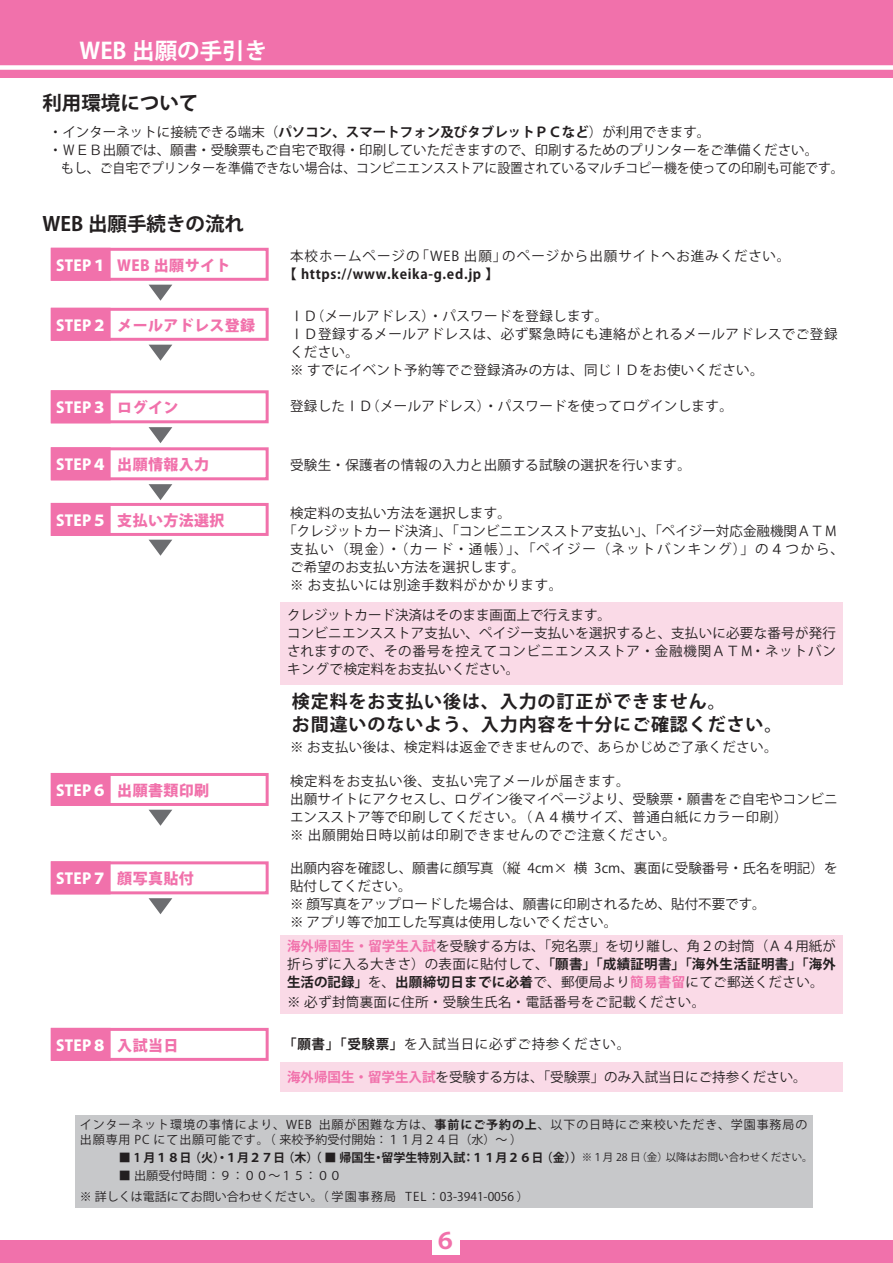
<style>
.page{position:relative;width:893px;height:1263px;background:#fff}
.page>*{position:absolute;margin:0;border:0;box-sizing:border-box;transform-origin:0 0}
.t1{font:700 22.5px "Koz Go Pr 6 N";color:#fff}
.t2{font:700 22.5px "Koz Go Pr 6 N";color:#f171ab}
.t3{font:700 19.5px "Koz Go Pr 6 N";color:#231f20}
.t4{font:700 18px/22.5px "Koz Go Pr 6 N";letter-spacing:.05em;color:#231f20}
.t5{font:800 15px "Koz Go Pr 6 N";letter-spacing:.025em;color:#f171ab}
.t6{font:800 15px "Koz Go Pr 6 N";letter-spacing:.025em;color:#fff}
.t7{font:13.5px/18px "Koz Go Pr 6 N";letter-spacing:.025em;color:#231f20}
.t8{font:13.5px/18px "Koz Go Pr 6 N";color:#231f20}
.t9{font:13.5px/18px "Koz Go Pr 6 N";letter-spacing:.05em;color:#231f20}
.t10{font:13.5px "Koz Go Pr 6 N";color:#231f20;scale:.95 1}
.t11{font:13.5px "Koz Go Pr 6 N";letter-spacing:.13em;color:#231f20}
.t12{font:13.5px "Koz Go Pr 6 N";letter-spacing:.075em;color:#231f20}
.t13{font:700 13.5px "Koz Go Pr 6 N";letter-spacing:.05em;color:#231f20}
.t14{font:12px/15px "Koz Go Pr 6 N";letter-spacing:.075em;color:#231f20}
.t15{font:700 12px "Koz Go Pr 6 N";color:#231f20}
.t16{font:12px/21px "Koz Go Pr 6 N";color:#231f20}
.s1{font-weight:700}
.s2{color:#fff}
.s3{color:#f171ab}
.s4{font-weight:700;color:#f171ab}
.s5{font-size:10.5px}
.s6{font-weight:400;font-size:10.5px}
</style>
<div class="page">
<div style="left:0;top:1241px;width:893px;height:22px;background:#f171ab"></div>
<div style="left:0;top:0;width:893px;height:78px;background:#f171ab"></div>
<div style="left:0;top:65px;width:893px;height:5px;background:#fff"></div>
<div style="left:432px;top:1230px;width:27px;height:24px;background:#fff"></div>
<div style="left:280px;top:602px;width:563px;height:82px;background:#fadae7"></div>
<div style="left:280px;top:935px;width:563px;height:79px;background:#fadae7"></div>
<div style="left:280px;top:1062px;width:563px;height:30px;background:#fadae7"></div>
<div style="left:51px;top:248px;width:218px;height:33px;border:3px solid #f171ab"></div>
<div style="left:51px;top:248px;width:60px;height:33px;background:#f171ab"></div>
<svg style="left:149px;top:285px;width:23px;height:16px"></svg>
<div style="left:51px;top:308px;width:218px;height:33px;border:3px solid #f171ab"></div>
<div style="left:51px;top:308px;width:60px;height:33px;background:#f171ab"></div>
<svg style="left:149px;top:345px;width:23px;height:16px"></svg>
<div style="left:51px;top:390px;width:218px;height:33px;border:3px solid #f171ab"></div>
<div style="left:51px;top:390px;width:60px;height:33px;background:#f171ab;border:3px solid #f171ab"></div>
<svg style="left:149px;top:427px;width:23px;height:16px"></svg>
<div style="left:51px;top:447px;width:218px;height:33px;border:3px solid #f171ab"></div>
<div style="left:51px;top:447px;width:60px;height:33px;background:#f171ab;border:3px solid #f171ab"></div>
<svg style="left:149px;top:484px;width:23px;height:16px"></svg>
<div style="left:51px;top:503px;width:218px;height:33px;border:3px solid #f171ab"></div>
<div style="left:51px;top:503px;width:60px;height:33px;background:#f171ab"></div>
<svg style="left:149px;top:540px;width:23px;height:16px"></svg>
<div style="left:51px;top:773px;width:218px;height:33px;border:3px solid #f171ab"></div>
<div style="left:51px;top:773px;width:60px;height:33px;background:#f171ab"></div>
<svg style="left:149px;top:810px;width:23px;height:16px"></svg>
<svg style="left:149px;top:898px;width:23px;height:16px"></svg>
<div style="left:51px;top:861px;width:218px;height:33px;border:3px solid #f171ab"></div>
<div style="left:51px;top:861px;width:60px;height:33px;background:#f171ab;border:3px solid #f171ab"></div>
<div style="left:51px;top:1028px;width:218px;height:33px;border:3px solid #f171ab"></div>
<div style="left:51px;top:1028px;width:60px;height:33px;background:#f171ab"></div>
<div style="left:75px;top:1115px;width:737px;height:92px;background:#c7c8ca"></div>
<h1 class="t1" style="left:80px;top:38px;width:189px">WEB 出願の手引き</h1>
<h2 class="t3" style="left:42px;top:92px;width:158px">利用環境について</h2>
<p class="t8" style="left:49px;top:123px;width:663px">・インターネットに接続できる端末（<span class="s1">パソコン、スマートフォン及びタブレットＰＣなど</span>）が利用できます。</p>
<p class="t8" style="left:49px;top:141px;width:771px">・ ＷＥＢ出願では、願書・受験票もご自宅で取得・印刷していただきますので、印刷するためのプリンターをご準備ください。</p>
<p class="t10" style="left:61px;top:160px;width:825px">もし、ご自宅でプリンターを準備できない場合は、コンビニエンスストアに設置されているマルチコピー機を使っての印刷も可能です。</p>
<h2 class="t3" style="left:42px;top:213px;width:203px">WEB 出願手続きの流れ</h2>
<p class="t5" style="left:56px;top:257px;width:176px"><span class="s2">STEP１</span> WEB 出願サイト</p>
<p class="t5" style="left:56px;top:317px;width:201px"><span class="s2">STEP２</span> メールアドレス登録</p>
<p class="t6" style="left:56px;top:399px;width:124px">STEP３ <span class="s3">ログイン</span></p>
<p class="t5" style="left:56px;top:456px;width:155px"><span class="s2">STEP４</span> 出願情報入力</p>
<p class="t5" style="left:56px;top:512px;width:170px"><span class="s2">STEP５</span> 支払い方法選択</p>
<p class="t5" style="left:56px;top:782px;width:155px"><span class="s2">STEP６</span> 出願書類印刷</p>
<p class="t6" style="left:56px;top:870px;width:139px">STEP７ <span class="s3">顔写真貼付</span></p>
<p class="t6" style="left:56px;top:1037px;width:124px">STEP８ <span class="s3">入試当日</span></p>
<p class="t12" style="left:290px;top:249px;width:502px">本校ホームページの「WEB 出願」のページから出願サイトへお進みください。</p>
<p class="t13" style="left:283px;top:267px;width:217px">【 https://www.keika-g.ed.jp 】</p>
<p class="t7" style="left:290px;top:307px;width:549px">ＩＤ（メールアドレス）・パスワードを登録します。<br>ＩＤ登録するメールアドレスは、必ず緊急時にも連絡がとれるメールアドレスでご登録ください。<br>※ すでにイベント予約等でご登録済みの方は、同じＩＤをお使いください。</p>
<p class="t7" style="left:290px;top:397px;width:444px">登録したＩＤ（メールアドレス）・パスワードを使ってログインします。</p>
<p class="t7" style="left:290px;top:456px;width:402px">受験生・保護者の情報の入力と出願する試験の選択を行います。</p>
<p class="t7" style="left:290px;top:504px;width:223px">検定料の支払い方法を選択します。</p>
<p class="t8" style="left:283px;top:522px;width:556px">「クレジットカード決済」、「コンビニエンスストア支払い」、「ペイジー対応金融機関ＡＴＭ</p>
<p class="t11" style="left:290px;top:541px;width:556px">支払い（現金）・（カード・通帳）」、「ペイジー（ネットバンキング）」の４つから、</p>
<p class="t7" style="left:290px;top:558px;width:236px">ご希望のお支払い方法を選択します。</p>
<p class="t9" style="left:290px;top:576px;width:274px">※ お支払いには別途手数料がかかります。</p>
<p class="t7" style="left:287px;top:606px;width:550px">クレジットカード決済はそのまま画面上で行えます。<br>コンビニエンスストア支払い、ペイジー支払いを選択すると、支払いに必要な番号が発行されますので、その番号を控えてコンビニエンスストア・金融機関ＡＴＭ・ネットバンキングで検定料をお支払いください。</p>
<h3 class="t4" style="left:292px;top:691px;width:492px">検定料をお支払い後は、入力の訂正ができません。<br>お間違いのないよう、入力内容を十分にご確認ください。</h3>
<p class="t7" style="left:290px;top:738px;width:489px">※ お支払い後は、検定料は返金できませんので、あらかじめご了承ください。</p>
<p class="t9" style="left:290px;top:772px;width:549px">検定料をお支払い後、支払い完了メールが届きます。<br>出願サイトにアクセスし、ログイン後マイページより、受験票・願書をご自宅やコンビニエンスストア等で印刷してください。（Ａ４横サイズ、普通白紙にカラー印刷）<br>※ 出願開始日時以前は印刷できませんのでご注意ください。</p>
<p class="t8" style="left:290px;top:859px;width:549px">出願内容を確認し、願書に顔写真（縦 4cm× 横 3cm、裏面に受験番号・氏名を明記）を貼付してください。<br>※ 顔写真をアップロードした場合は、願書に印刷されるため、貼付不要です。<br>※ アプリ等で加工した写真は使用しないでください。</p>
<p class="t7" style="left:287px;top:937px;width:551px;text-align:justify"><span class="s4">海外帰国生・留学生入試</span>を受験する方は、「宛名票」を切り離し、角２の封筒（Ａ４用紙が折らずに入る大きさ）の表面に貼付して、<span class="s1">「願書」「成績証明書」「海外生活証明書」「海外生活の記録」</span>を、<span class="s1">出願締切日までに必着</span>で、郵便局より<span class="s4">簡易書留</span>にてご郵送ください。</p>
<p class="t7" style="left:287px;top:993px;width:420px">※ 必ず封筒裏面に住所・受験生氏名・電話番号をご記載ください。</p>
<p class="t9" style="left:283px;top:1035px;width:348px"><span class="s1">「願書」「受験票」</span>を入試当日に必ずご持参ください。</p>
<p class="t8" style="left:287px;top:1068px;width:521px"><span class="s4">海外帰国生・留学生入試</span>を受験する方は、「受験票」のみ入試当日にご持参ください。</p>
<p class="t14" style="left:80px;top:1117px;width:729px">インターネット環境の事情により、WEB 出願が困難な方は、<span class="s1">事前にご予約の上</span>、以下の日時にご来校いただき、学園事務局の出願専用 PC にて出願可能です。（ 来校予約受付開始：１１月２４日（水）～ ）</p>
<p class="t15" style="left:119px;top:1151px;width:695px">■ 1 月１８日（火）・１月２７日（木）（ ■ 帰国生・留学生特別入試：１１月２６日（金）) <span class="s5">※</span><span class="s6">１月 28 日（金）以降はお問い合わせください。</span></p>
<p class="t16" style="left:80px;top:1165px;width:451px;text-indent:39px">■ 出願受付時間：９：００～１５：００<br>※ 詳しくは電話にてお問い合わせください。（ 学園事務局 TEL：03-3941-0056 ）</p>
<h1 class="t2" style="left:434px;top:1228px;width:24px">６</h1>
</div>
